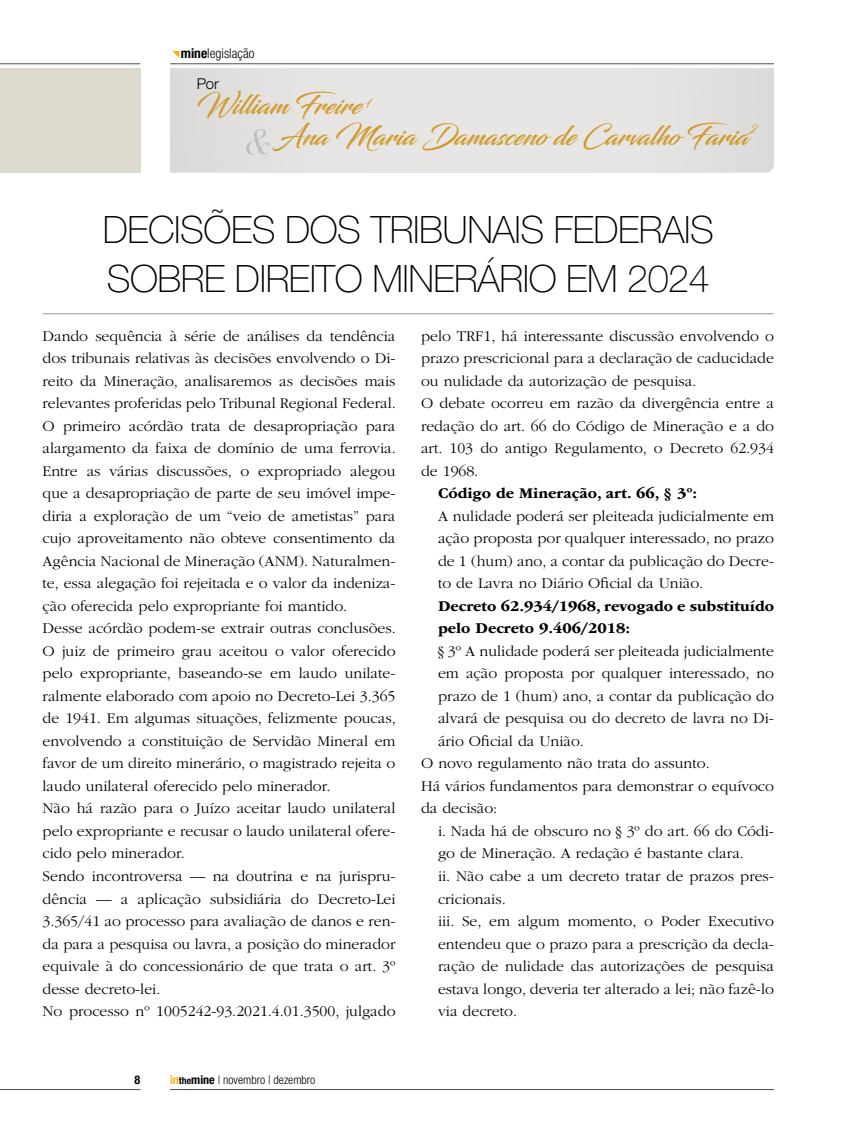
<style>
.page{position:relative;width:859px;height:1132px;background:#fff}
.page>*{position:absolute;margin:0;border:0;box-sizing:border-box;transform-origin:0 0}
.t1{font:100 37.8px/49.2px "Helvetica Neue LT Pro";letter-spacing:-.01em;color:#000}
.t2{font:italic 35.55px "Bodoni Svty Two ITCTT";color:#bcbec0}
.t3{font:26.85px "Blacksword";color:#d09b2c}
.t4{font:300 15.45px/22.5px "ITC Garamond Std";color:#000;text-align:justify}
.t5{font:700 15.45px/22.5px "ITC Garamond Std";color:#000}
.t6{font:300 15px "Helvetica Neue LT Pro";color:#000}
.t7{font:300 condensed 13.5px "Helvetica Neue LT Pro";color:#000}
.t8{font:300 condensed 12px "Helvetica Neue LT Pro";color:#000}
.t9{font:700 condensed 12px "Helvetica Neue LT Pro";color:#000}
.t10{font:10.8px "Blacksword";color:#d09b2c}
.s1{font-weight:700}
.s2{font-weight:700;color:#fcaf17}
.s3{font-weight:700;font-size:9.75px}
</style>
<div class="page">
<hr style="left:170px;top:63px;width:604px;height:1px;background:#4d4d4f">
<hr style="left:0;top:63px;width:140px;height:1px;background:#4d4d4f">
<hr style="left:170px;top:1088px;width:604px;height:1px;background:#4d4d4f">
<hr style="left:0;top:1088px;width:140px;height:1px;background:#4d4d4f">
<div style="left:0;top:68px;width:140px;height:104px;background:#dfdad0"></div>
<svg style="left:172px;top:51px;width:7px;height:7px"></svg>
<hr style="left:43px;top:313px;width:731px;height:1px;background:#939598">
<p class="t7" style="left:181px;top:46px;width:75px"><span class="s1">mine</span>legislação</p>
<p class="t6" style="left:197px;top:74px;width:23px">Por</p>
<p class="t3" style="left:197px;top:89px;width:166px">William Freire</p>
<p class="t10" style="left:366px;top:96px;width:7px">1</p>
<p class="t3" style="left:277px;top:120px;width:473px">Ana Maria Damasceno de Carvalho Faria</p>
<p class="t10" style="left:750px;top:123px;width:9px">2</p>
<p class="t2" style="left:245px;top:111px;width:28px">&amp;</p>
<p class="t1" style="left:103px;top:205px;width:613px">DECISÕES DOS TRIBUNAIS FEDERAIS<br>SOBRE DIREITO MINERÁRIO EM 2024</p>
<p class="t4" style="left:43px;top:324px;width:355px">Dando sequência à série de análises da tendência dos tribunais relativas às decisões envolvendo o Di&shy;reito da Mineração, analisaremos as decisões mais relevantes proferidas pelo Tribunal Regional Federal.</p>
<p class="t4" style="left:43px;top:414px;width:355px">O primeiro acórdão trata de desapropriação para alargamento da faixa de domínio de uma ferrovia.<br>Entre as várias discussões, o expropriado alegou que a desapropriação de parte de seu imóvel impe&shy;diria a exploração de um “veio de ametistas” para cujo aproveitamento não obteve consentimento da Agência Nacional de Mineração (ANM). Naturalmen&shy;te, essa alegação foi rejeitada e o valor da indeniza&shy;ção oferecida pelo expropriante foi mantido.</p>
<p class="t4" style="left:43px;top:617px;width:355px">Desse acórdão podem-se extrair outras conclusões.<br>O juiz de primeiro grau aceitou o valor oferecido pelo expropriante, baseando-se em laudo unilate&shy;ralmente elaborado com apoio no Decreto-Lei 3.365 de 1941. Em algumas situações, felizmente poucas, envolvendo a constituição de Servidão Mineral em favor de um direito minerário, o magistrado rejeita o laudo unilateral oferecido pelo minerador.</p>
<p class="t4" style="left:43px;top:797px;width:354px">Não há razão para o Juízo aceitar laudo unilateral pelo expropriante e recusar o laudo unilateral ofere&shy;cido pelo minerador.</p>
<p class="t4" style="left:43px;top:864px;width:354px">Sendo incontroversa — na doutrina e na jurispru&shy;dência — a aplicação subsidiária do Decreto-Lei 3.365/41 ao processo para avaliação de danos e ren&shy;da para a pesquisa ou lavra, a posição do minerador equivale à do concessionário de que trata o art. 3º desse decreto-lei.</p>
<p class="t4" style="left:43px;top:999px;width:354px">No processo nº 1005242-93.2021.4.01.3500, julgado</p>
<p class="t9" style="left:135px;top:1072px;width:7px">8</p>
<p class="t8" style="left:170px;top:1072px;width:147px"><span class="s2">in</span><span class="s3">the</span><span class="s1">mine</span> | novembro | dezembro</p>
<p class="t4" style="left:421px;top:324px;width:354px">pelo TRF1, há interessante discussão envolvendo o prazo prescricional para a declaração de caducidade ou nulidade da autorização de pesquisa.</p>
<p class="t4" style="left:421px;top:392px;width:354px">O debate ocorreu em razão da divergência entre a redação do art. 66 do Código de Mineração e a do art. 103 do antigo Regulamento, o Decreto 62.934 de 1968.</p>
<p class="t5" style="left:438px;top:482px;width:261px">Código de Mineração, art. 66, § 3º:</p>
<p class="t4" style="left:438px;top:504px;width:337px">A nulidade poderá ser pleiteada judicialmente em ação proposta por qualquer interessado, no prazo de 1 (hum) ano, a contar da publicação do Decre&shy;to de Lavra no Diário Oficial da União.</p>
<p class="t5" style="left:438px;top:594px;width:337px">Decreto 62.934/1968, revogado e substituído pelo Decreto 9.406/2018:</p>
<p class="t4" style="left:438px;top:639px;width:337px">§ 3º A nulidade poderá ser pleiteada judicialmente em ação proposta por qualquer interessado, no prazo de 1 (hum) ano, a contar da publicação do alvará de pesquisa ou do decreto de lavra no Di&shy;ário Oficial da União.</p>
<p class="t4" style="left:421px;top:752px;width:290px">O novo regulamento não trata do assunto.</p>
<p class="t4" style="left:421px;top:774px;width:354px">Há vários fundamentos para demonstrar o equívoco da decisão:</p>
<p class="t4" style="left:438px;top:819px;width:337px">i. Nada há de obscuro no § 3º do art. 66 do Códi&shy;go de Mineração. A redação é bastante clara.</p>
<p class="t4" style="left:438px;top:864px;width:337px">ii. Não cabe a um decreto tratar de prazos pres&shy;cricionais.</p>
<p class="t4" style="left:438px;top:909px;width:337px">iii. Se, em algum momento, o Poder Executivo entendeu que o prazo para a prescrição da decla&shy;ração de nulidade das autorizações de pesquisa estava longo, deveria ter alterado a lei; não fazê-lo via decreto.</p>
</div>
